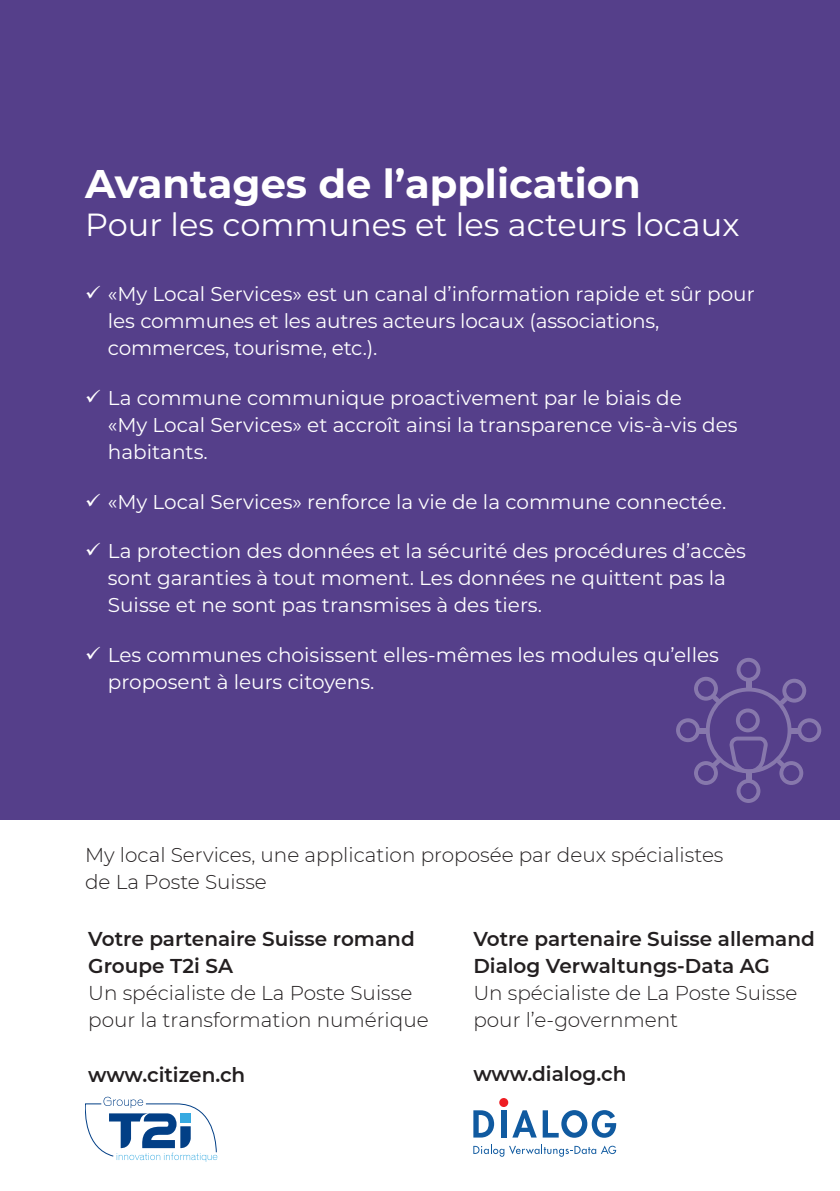
<style>
.page{position:relative;width:840px;height:1191px;background:#fff}
.page>*{position:absolute;margin:0;border:0;box-sizing:border-box;transform-origin:0 0}
.Titel_Bold{font:700 40px "Montserrat";color:#fff}
.Titel_Light{font:32px "Montserrat";color:#fff}
.t1{font:20px/27px "Montserrat";color:#fff}
.GT{font:300 20px/27px "Montserrat";color:#231f20}
.GT-2{font:600 20px/27px "Montserrat";color:#231f20}
</style>
<div class="page">
<div style="left:0;top:0;width:839px;height:819px;background:#553f8a"></div>
<svg style="left:676px;top:658px;width:144px;height:145px"></svg>
<svg style="left:473px;top:1144px;width:142px;height:12px"></svg>
<div style="left:499px;top:1098px;width:9px;height:9px;background:#ee1d23;border-radius:50%"></div>
<svg style="left:473px;top:1110px;width:21px;height:27px"></svg>
<div style="left:501px;top:1110px;width:5px;height:27px;background:#105aa0"></div>
<svg style="left:512px;top:1110px;width:24px;height:27px"></svg>
<svg style="left:542px;top:1110px;width:74px;height:27px"></svg>
<svg style="left:85px;top:1096px;width:132px;height:65px"></svg>
<p class="Titel_Bold" style="left:85px;top:154px;width:557px">Avantages de l’application</p>
<p class="Titel_Light" style="left:85px;top:203px;width:655px">Pour les communes et les acteurs locaux</p>
<p class="t1" style="left:108px;top:280px;width:648px">«My Local Services» est un canal d’information rapide et sûr pour les communes et les autres acteurs locaux (associations, commerces, tourisme, etc.).</p>
<p class="t1" style="left:108px;top:384px;width:631px">La commune communique proactivement par le biais de<br>«My Local Services» et accroît ainsi la transparence vis-à-vis des habitants.</p>
<p class="t1" style="left:108px;top:487px;width:619px">«My Local Services» renforce la vie de la commune connectée.</p>
<p class="t1" style="left:108px;top:537px;width:639px">La protection des données et la sécurité des procédures d’accès sont garanties à tout moment. Les données ne quittent pas la<br>Suisse et ne sont pas transmises à des tiers.</p>
<p class="t1" style="left:108px;top:641px;width:612px">Les communes choisissent elles-mêmes les modules qu’elles proposent à leurs citoyens.</p>
<p class="GT" style="left:85px;top:840px;width:639px">My local Services, une application proposée par deux spécialistes de La Poste Suisse</p>
<p class="GT-2" style="left:88px;top:924px;width:328px">Votre partenaire Suisse romand</p>
<p class="GT-2" style="left:88px;top:951px;width:146px">Groupe T2i SA</p>
<p class="GT" style="left:88px;top:978px;width:342px">Un spécialiste de La Poste Suisse pour la transformation numérique</p>
<p class="GT-2" style="left:88px;top:1060px;width:158px">www.citizen.ch</p>
<p class="GT-2" style="left:473px;top:924px;width:343px">Votre partenaire Suisse allemand<br>Dialog Verwaltungs-Data AG</p>
<p class="GT" style="left:473px;top:979px;width:325px">Un spécialiste de La Poste Suisse pour l’e-government</p>
<p class="GT-2" style="left:473px;top:1059px;width:154px">www.dialog.ch</p>
</div>
